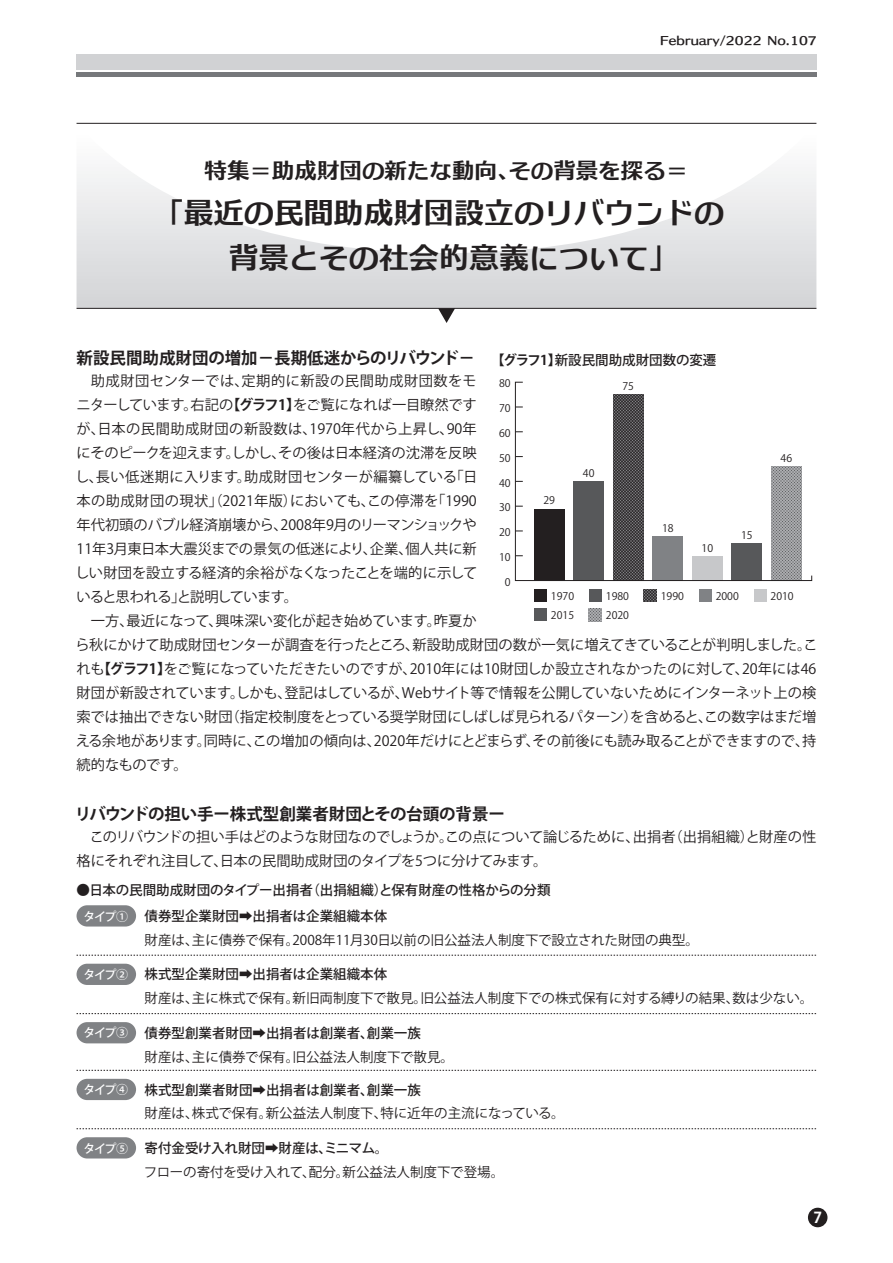
<style>
.page{position:relative;width:893px;height:1263px;background:#fff}
.page>*{position:absolute;margin:0;border:0;box-sizing:border-box;transform-origin:0 0}
.t1{font:30px/45px "C4 Gothic Duex HDL E";color:#231f20}
.t2{font:22.5px "C4 Gothic Duex HDL E";color:#231f20}
.t3{font:700 16.5px "Koz Go Pro";letter-spacing:-.01em;color:#231f20}
.t4{font:700 15px "Koz Go Pro";color:#fff}
.t5{font:14.25px/24px "Koz Go Pro";color:#231f20}
.t6{font:14.25px/24px "Koz Go Pro";letter-spacing:-.02em;color:#231f20}
.t7{font:13.5px/23.9px "Koz Go Pro";color:#231f20}
.t8{font:500 13.5px/26.4px "Koz Go Pro";color:#231f20}
.t9{font:12px "C4 Gothic Duex HDL E";color:#231f20}
.t10{font:10.5px "Koz Go Pro";color:#231f20}
.s1{font-weight:700}
.s2{font-size:12px;color:#fff}
.s3{font-weight:500;font-size:12px;color:#fff}
.s4{font-weight:500}
</style>
<div class="page">
<svg style="left:77px;top:171px;width:739px;height:137px"></svg>
<svg style="left:438px;top:309px;width:17px;height:14px"></svg>
<hr style="left:77px;top:123px;width:739px;height:1px;background:#231f20">
<hr style="left:77px;top:308px;width:739px;height:1px;background:#231f20">
<div style="left:77px;top:905px;width:59px;height:21px;background:#808285;border-radius:11px"></div>
<div style="left:77px;top:964px;width:59px;height:21px;background:#808285;border-radius:11px"></div>
<svg style="left:77px;top:955px;width:739px;height:1px"></svg>
<div style="left:77px;top:1022px;width:59px;height:21px;background:#808285;border-radius:11px"></div>
<svg style="left:77px;top:1013px;width:739px;height:1px"></svg>
<div style="left:77px;top:1079px;width:59px;height:21px;background:#808285;border-radius:11px"></div>
<svg style="left:77px;top:1070px;width:739px;height:1px"></svg>
<div style="left:77px;top:1137px;width:59px;height:21px;background:#808285;border-radius:11px"></div>
<svg style="left:77px;top:1128px;width:739px;height:1px"></svg>
<svg style="left:515px;top:381px;width:297px;height:200px"></svg>
<div style="left:534px;top:589px;width:13px;height:13px;background:#231f20"></div>
<div style="left:589px;top:589px;width:13px;height:13px;background:#57585a"></div>
<div style="left:534px;top:608px;width:13px;height:13px;background:#57585a"></div>
<svg style="left:589px;top:608px;width:13px;height:13px"></svg>
<svg style="left:644px;top:589px;width:12px;height:13px"></svg>
<div style="left:699px;top:589px;width:12px;height:13px;background:#808285"></div>
<div style="left:754px;top:589px;width:12px;height:13px;background:#c7c8ca"></div>
<div style="left:808px;top:1208px;width:19px;height:19px;background:#231f20;border-radius:50%"></div>
<div style="left:77px;top:54px;width:740px;height:15px;background:#d1d2d4"></div>
<div style="left:77px;top:72px;width:740px;height:5px;background:#76787b"></div>
<p class="t9" style="left:660px;top:34px;width:158px">February/2022 No.107</p>
<h2 class="t2" style="left:205px;top:159px;width:485px">特集＝助成財団の新たな動向、その背景を探る＝</h2>
<h1 class="t1" style="left:229px;top:190px;width:496px;text-indent:-75px">「最近の民間助成財団設立のリバウンドの背景とその社会的意義について」</h1>
<p class="t3" style="left:77px;top:347px;width:400px">新設民間助成財団の増加－長期低迷からのリバウンド－</p>
<p class="t5" style="left:75px;top:369px;width:744px">　助成財団センターでは、定期的に新設の民間助成財団数をモ<br>ニターしています。右記の<span class="s1">【グラフ1】</span>をご覧になれば一目瞭然です<br>が、日本の民間助成財団の新設数は、1970年代から上昇し、90年<br>にそのピークを迎えます。しかし、その後は日本経済の沈滞を反映<br>し、長い低迷期に入ります。助成財団センターが編纂している「日<br>本の助成財団の現状」（2021年版）においても、この停滞を「1990<br>年代初頭のバブル経済崩壊から、2008年9月のリーマンショックや<br>11年3月東日本大震災までの景気の低迷により、企業、個人共に新<br>しい財団を設立する経済的余裕がなくなったことを端的に示して<br>いると思われる」と説明しています。<br>　一方、最近になって、興味深い変化が起き始めています。昨夏か<br>ら秋にかけて助成財団センターが調査を行ったところ、新設助成財団の数が一気に増えてきていることが判明しました。これも<span class="s1">【グラフ1】</span>をご覧になっていただきたいのですが、2010年には10財団しか設立されなかったのに対して、20年には46財団が新設されています。しかも、登記はしているが、Webサイト等で情報を公開していないためにインターネット上の検索では抽出できない財団（指定校制度をとっている奨学財団にしばしば見られるパターン）を含めると、この数字はまだ増える余地があります。同時に、この増加の傾向は、2020年だけにとどまらず、その前後にも読み取ることができますので、持続的なものです。</p>
<p class="t3" style="left:75px;top:803px;width:432px">リバウンドの担い手ー株式型創業者財団とその台頭の背景ー</p>
<p class="t6" style="left:77px;top:825px;width:741px">　このリバウンドの担い手はどのような財団なのでしょうか。この点について論じるために、出捐者（出捐組織）と財産の性格にそれぞれ注目して、日本の民間助成財団のタイプを5つに分けてみます。</p>
<p class="t8" style="left:491px;top:348px;width:227px"><span class="s1">【グラフ1】</span>新設民間助成財団数の変遷</p>
<p class="t10" style="left:499px;top:377px;width:13px">80</p>
<p class="t10" style="left:622px;top:380px;width:13px">75</p>
<p class="t10" style="left:499px;top:402px;width:13px">70</p>
<p class="t10" style="left:499px;top:426px;width:13px">60</p>
<p class="t10" style="left:499px;top:451px;width:13px">50</p>
<p class="t10" style="left:781px;top:452px;width:13px">46</p>
<p class="t10" style="left:583px;top:466px;width:13px">40</p>
<p class="t10" style="left:499px;top:476px;width:13px">40</p>
<p class="t10" style="left:543px;top:494px;width:13px">29</p>
<p class="t10" style="left:499px;top:501px;width:13px">30</p>
<p class="t10" style="left:662px;top:521px;width:13px">18</p>
<p class="t10" style="left:499px;top:525px;width:13px">20</p>
<p class="t10" style="left:741px;top:528px;width:13px">15</p>
<p class="t10" style="left:701px;top:541px;width:13px">10</p>
<p class="t10" style="left:499px;top:550px;width:13px">10</p>
<p class="t10" style="left:505px;top:575px;width:7px">0</p>
<p class="t10" style="left:661px;top:589px;width:25px">1990</p>
<p class="t10" style="left:716px;top:589px;width:25px">2000</p>
<p class="t10" style="left:771px;top:589px;width:25px">2010</p>
<p class="t10" style="left:551px;top:589px;width:25px">1970</p>
<p class="t10" style="left:606px;top:589px;width:25px">1980</p>
<p class="t10" style="left:551px;top:608px;width:25px">2015</p>
<p class="t10" style="left:606px;top:608px;width:25px">2020</p>
<p class="t8" style="left:83px;top:877px;width:469px;text-indent:-7px">●日本の民間助成財団のタイプー出捐者（出捐組織）と保有財産の性格からの分類<span class="s2">タイプ①</span> 債券型企業財団➡出捐者は企業組織本体</p>
<p class="t7" style="left:145px;top:928px;width:556px">財産は、主に債券で保有。2008年11月30日以前の旧公益法人制度下で設立された財団の典型。</p>
<p class="t7" style="left:145px;top:963px;width:670px;text-indent:-61px"><span class="s3">タイプ②</span> <span class="s4">株式型企業財団➡出捐者は企業組織本体<br></span>財産は、主に株式で保有。新旧両制度下で散見。旧公益法人制度下での株式保有に対する縛りの結果、数は少ない。</p>
<p class="t7" style="left:145px;top:1021px;width:311px;text-indent:-61px"><span class="s3">タイプ③</span> <span class="s4">債券型創業者財団➡出捐者は創業者、創業一族<br></span>財産は、主に債券で保有。旧公益法人制度下で散見。</p>
<p class="t7" style="left:145px;top:1078px;width:421px;text-indent:-61px"><span class="s3">タイプ④</span> <span class="s4">株式型創業者財団➡出捐者は創業者、創業一族<br></span>財産は、株式で保有。新公益法人制度下、特に近年の主流になっている。</p>
<p class="t7" style="left:144px;top:1136px;width:362px;text-indent:-60px"><span class="s3">タイプ⑤</span> <span class="s4">寄付金受け入れ財団➡財産は、ミニマム。<br></span>フローの寄付を受け入れて、配分。新公益法人制度下で登場。</p>
<p class="t4" style="left:813px;top:1208px;width:10px">7</p>
</div>
